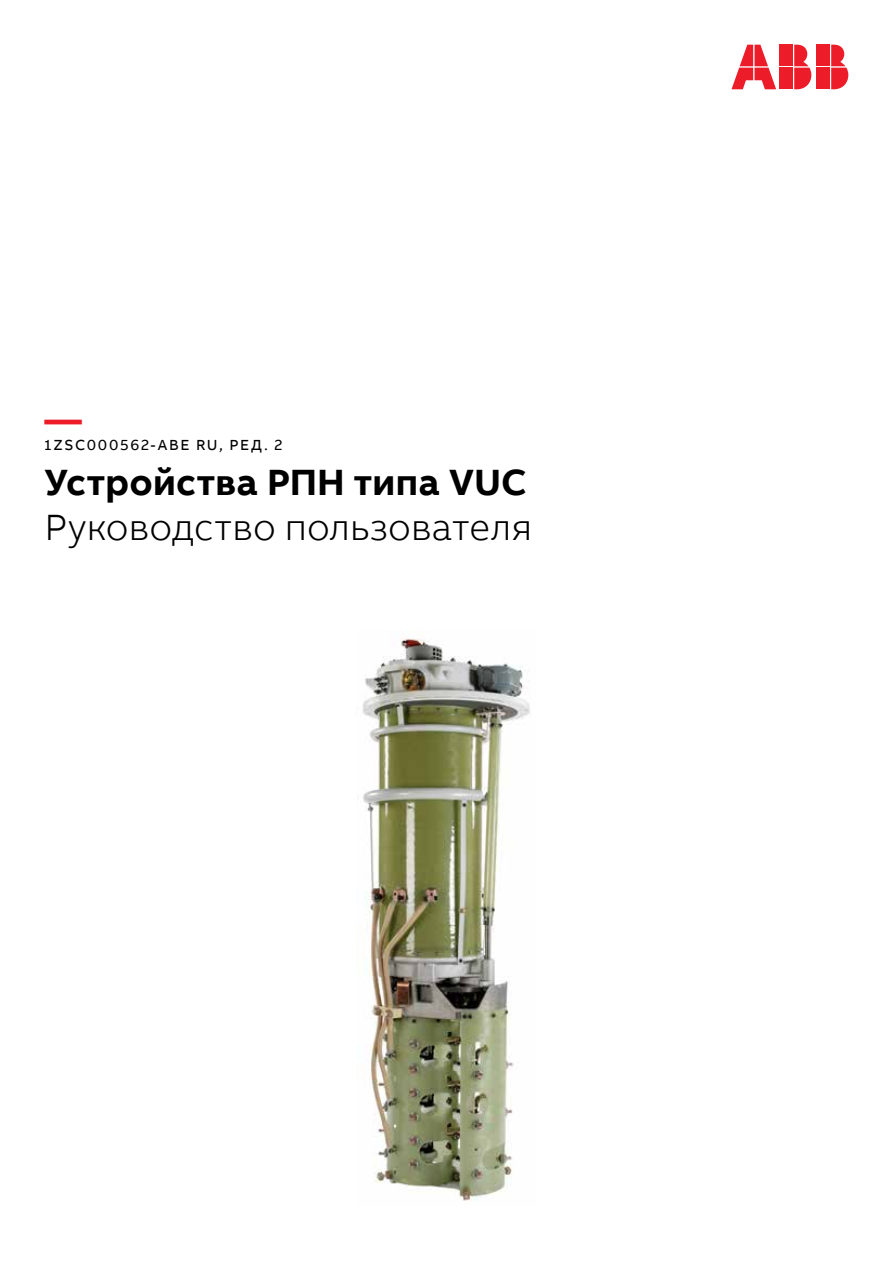
<style>
.page{position:relative;width:893px;height:1263px;background:#fff}
.page>*{position:absolute;margin:0;border:0;box-sizing:border-box;transform-origin:0 0}
.t1{font:300 37.5px "AB Bvoice";letter-spacing:.005em;color:#000}
.t2{font:700 37.5px "AB Bvoice";letter-spacing:.005em;color:#000}
.t3{font:700 37.5px "AB Bvoice";color:#ed1c29}
.t4{font:15px "AB Bvoice";letter-spacing:.115em;color:#000}
</style>
<div class="page">
<div style="left:817px;top:45px;width:13px;height:21px;background:#ed1c29"></div>
<div style="left:817px;top:68px;width:13px;height:21px;background:#ed1c29"></div>
<svg style="left:831px;top:45px;width:17px;height:44px"></svg>
<svg style="left:731px;top:45px;width:45px;height:44px"></svg>
<div style="left:780px;top:45px;width:13px;height:21px;background:#ed1c29"></div>
<div style="left:780px;top:68px;width:13px;height:21px;background:#ed1c29"></div>
<svg style="left:794px;top:45px;width:17px;height:44px"></svg>
<img style="left:362px;top:638px;width:168px;height:563px">
<p class="t3" style="left:45px;top:395px;width:39px">—</p>
<p class="t4" style="left:45px;top:435px;width:239px">1ZSC000562-ABE RU, РЕД. 2</p>
<p class="t2" style="left:45px;top:458px;width:484px">Устройства РПН типа VUC</p>
<p class="t1" style="left:45px;top:505px;width:489px">Руководство пользователя</p>
</div>
